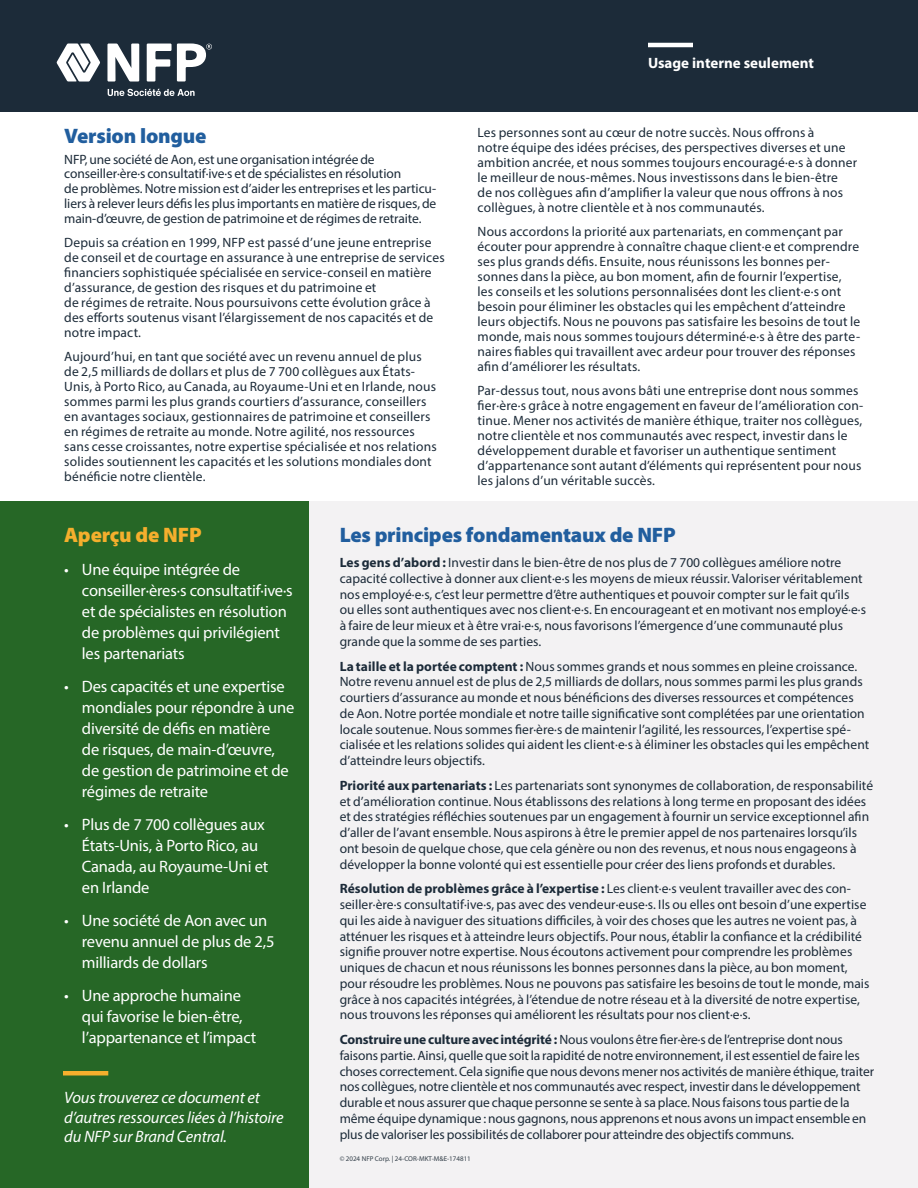
<style>
.page{position:relative;width:918px;height:1188px;background:#fff}
.page>*{position:absolute;margin:0;border:0;box-sizing:border-box;transform-origin:0 0}
.t1{font:900 21px "Myriad Pro";letter-spacing:-.01em;color:#215e9e}
.t2{font:900 21px "Myriad Pro";letter-spacing:-.01em;color:#f5af2d}
.t3{font:16.5px/21px "Myriad Pro";letter-spacing:-.01em;color:#fff}
.t4{font:italic 16.5px/19.5px "Myriad Pro";letter-spacing:-.01em;color:#fff}
.t5{font:700 15px "Myriad Pro";color:#fff}
.t6{font:13.5px/15px "Myriad Pro";letter-spacing:.005em;color:#1c2b39}
.t7{font:7.05px "Myriad Pro";color:#323e48}
.s1{font-weight:700}
</style>
<div class="page">
<div style="left:309px;top:501px;width:609px;height:687px;background:#f3f2f3"></div>
<div style="left:0;top:0;width:918px;height:111px;background:#1c2b39"></div>
<hr style="left:648px;top:43px;width:45px;height:4px;background:#fff">
<div style="left:0;top:501px;width:309px;height:687px;background:#266726"></div>
<div style="left:63px;top:1071px;width:45px;height:5px;background:#f5af2d"></div>
<svg style="left:57px;top:44px;width:43px;height:38px"></svg>
<svg style="left:107px;top:44px;width:32px;height:38px"></svg>
<svg style="left:147px;top:44px;width:65px;height:38px"></svg>
<svg style="left:108px;top:89px;width:87px;height:7px"></svg>
<h1 class="t1" style="left:64px;top:121px;width:144px">Version longue</h1>
<p class="t6" style="left:64px;top:151px;width:374px">NFP, une société de Aon, est une organisation intégrée de conseiller·ère·s consultatif·ive·s et de spécialistes en résolution<br>de problèmes. Notre mission est d’aider les entreprises et les particu&shy;liers à relever leurs défis les plus importants en matière de risques, de main-d’œuvre, de gestion de patrimoine et de régimes de retraite.</p>
<p class="t6" style="left:64px;top:235px;width:382px">Depuis sa création en 1999, NFP est passé d’une jeune entreprise de conseil et de courtage en assurance à une entreprise de services financiers sophistiquée spécialisée en service-conseil en matière d’assurance, de gestion des risques et du patrimoine et<br>de régimes de retraite. Nous poursuivons cette évolution grâce à des efforts soutenus visant l’élargissement de nos capacités et de notre impact.</p>
<p class="t6" style="left:64px;top:349px;width:374px">Aujourd’hui, en tant que société avec un revenu annuel de plus de 2,5 milliards de dollars et plus de 7 700 collègues aux États-Unis, à Porto Rico, au Canada, au Royaume-Uni et en Irlande, nous sommes parmi les plus grands courtiers d’assurance, conseillers en avantages sociaux, gestionnaires de patrimoine et conseillers en régimes de retraite au monde. Notre agilité, nos ressources sans cesse croissantes, notre expertise spécialisée et nos relations solides soutiennent les capacités et les solutions mondiales dont bénéficie notre clientèle.</p>
<p class="t5" style="left:648px;top:53px;width:168px">Usage interne seulement</p>
<p class="t6" style="left:478px;top:125px;width:381px">Les personnes sont au cœur de notre succès. Nous offrons à<br>notre équipe des idées précises, des perspectives diverses et une ambition ancrée, et nous sommes toujours encouragé·e·s à donner le meilleur de nous-mêmes. Nous investissons dans le bien-être<br>de nos collègues afin d’amplifier la valeur que nous offrons à nos collègues, à notre clientèle et à nos communautés.</p>
<p class="t6" style="left:478px;top:224px;width:384px">Nous accordons la priorité aux partenariats, en commençant par écouter pour apprendre à connaître chaque client·e et comprendre ses plus grands défis. Ensuite, nous réunissons les bonnes per&shy;sonnes dans la pièce, au bon moment, afin de fournir l’expertise, les conseils et les solutions personnalisées dont les client·e·s ont besoin pour éliminer les obstacles qui les empêchent d’atteindre leurs objectifs. Nous ne pouvons pas satisfaire les besoins de tout le monde, mais nous sommes toujours déterminé·e·s à être des parte&shy;naires fiables qui travaillent avec ardeur pour trouver des réponses afin d’améliorer les résultats.</p>
<p class="t6" style="left:478px;top:383px;width:387px">Par-dessus tout, nous avons bâti une entreprise dont nous sommes fier·ère·s grâce à notre engagement en faveur de l’amélioration con&shy;tinue. Mener nos activités de manière éthique, traiter nos collègues, notre clientèle et nos communautés avec respect, investir dans le développement durable et favoriser un authentique sentiment d’appartenance sont autant d’éléments qui représentent pour nous les jalons d’un véritable succès.</p>
<h1 class="t2" style="left:64px;top:521px;width:139px">Aperçu de NFP</h1>
<p class="t3" style="left:82px;top:559px;width:212px;text-indent:-18px">• Une équipe intégrée de conseiller·ères·s consultatif·ive·s et de spécialistes en résolution de problèmes qui privilégient les partenariats</p>
<p class="t3" style="left:82px;top:676px;width:214px;text-indent:-18px">• Des capacités et une expertise mondiales pour répondre à une diversité de défis en matière<br>de risques, de main-d’œuvre, de gestion de patrimoine et de régimes de retraite</p>
<p class="t3" style="left:82px;top:814px;width:188px;text-indent:-18px">• Plus de 7 700 collègues aux<br>États-Unis, à Porto Rico, au<br>Canada, au Royaume-Uni et en Irlande</p>
<p class="t3" style="left:82px;top:910px;width:194px;text-indent:-18px">• Une société de Aon avec un revenu annuel de plus de 2,5 milliards de dollars</p>
<p class="t3" style="left:82px;top:985px;width:176px;text-indent:-18px">• Une approche humaine qui favorise le bien-être, l’appartenance et l’impact</p>
<p class="t4" style="left:64px;top:1088px;width:221px">Vous trouverez ce document et d’autres ressources liées à l’histoire du NFP sur Brand Central.</p>
<h1 class="t1" style="left:340px;top:521px;width:338px">Les principes fondamentaux de NFP</h1>
<p class="t6" style="left:340px;top:554px;width:528px;line-height:15.8px"><span class="s1">Les gens d’abord :</span> Investir dans le bien-être de nos plus de 7 700 collègues améliore notre capacité collective à donner aux client·e·s les moyens de mieux réussir. Valoriser véritablement nos employé·e·s, c’est leur permettre d’être authentiques et pouvoir compter sur le fait qu’ils ou elles sont authentiques avec nos client·e·s. En encourageant et en motivant nos employé·e·s à faire de leur mieux et à être vrai·e·s, nous favorisons l’émergence d’une communauté plus grande que la somme de ses parties.</p>
<p class="t6" style="left:340px;top:658px;width:531px;line-height:15.8px"><span class="s1">La taille et la portée comptent :</span> Nous sommes grands et nous sommes en pleine croissance.<br>Notre revenu annuel est de plus de 2,5 milliards de dollars, nous sommes parmi les plus grands courtiers d’assurance au monde et nous bénéficions des diverses ressources et compétences de Aon. Notre portée mondiale et notre taille significative sont complétées par une orientation locale soutenue. Nous sommes fier·ère·s de maintenir l’agilité, les ressources, l’expertise spé&shy;cialisée et les relations solides qui aident les client·e·s à éliminer les obstacles qui les empêchent d’atteindre leurs objectifs.</p>
<p class="t6" style="left:340px;top:777px;width:535px;line-height:15.8px"><span class="s1">Priorité aux partenariats :</span> Les partenariats sont synonymes de collaboration, de responsabilité et d’amélioration continue. Nous établissons des relations à long terme en proposant des idées et des stratégies réfléchies soutenues par un engagement à fournir un service exceptionnel afin d’aller de l’avant ensemble. Nous aspirons à être le premier appel de nos partenaires lorsqu’ils ont besoin de quelque chose, que cela génère ou non des revenus, et nous nous engageons à développer la bonne volonté qui est essentielle pour créer des liens profonds et durables.</p>
<p class="t6" style="left:340px;top:881px;width:531px;line-height:15.8px"><span class="s1">Résolution de problèmes grâce à l’expertise :</span> Les client·e·s veulent travailler avec des con&shy;seiller·ère·s consultatif·ive·s, pas avec des vendeur·euse·s. Ils ou elles ont besoin d’une expertise qui les aide à naviguer des situations difficiles, à voir des choses que les autres ne voient pas, à atténuer les risques et à atteindre leurs objectifs. Pour nous, établir la confiance et la crédibilité signifie prouver notre expertise. Nous écoutons activement pour comprendre les problèmes uniques de chacun et nous réunissons les bonnes personnes dans la pièce, au bon moment, pour résoudre les problèmes. Nous ne pouvons pas satisfaire les besoins de tout le monde, mais grâce à nos capacités intégrées, à l’étendue de notre réseau et à la diversité de notre expertise, nous trouvons les réponses qui améliorent les résultats pour nos client·e·s.</p>
<p class="t6" style="left:340px;top:1031px;width:536px;line-height:15.8px"><span class="s1">Construire une culture avec intégrité :</span> Nous voulons être fier·ère·s de l’entreprise dont nous faisons partie. Ainsi, quelle que soit la rapidité de notre environnement, il est essentiel de faire les choses correctement. Cela signifie que nous devons mener nos activités de manière éthique, traiter nos collègues, notre clientèle et nos communautés avec respect, investir dans le développement durable et nous assurer que chaque personne se sente à sa place. Nous faisons tous partie de la même équipe dynamique : nous gagnons, nous apprenons et nous avons un impact ensemble en plus de valoriser les possibilités de collaborer pour atteindre des objectifs communs.</p>
<p class="t7" style="left:340px;top:1154px;width:133px">© 2024 NFP Corp. | 24-COR-MKT-M&amp;E-174811</p>
</div>
